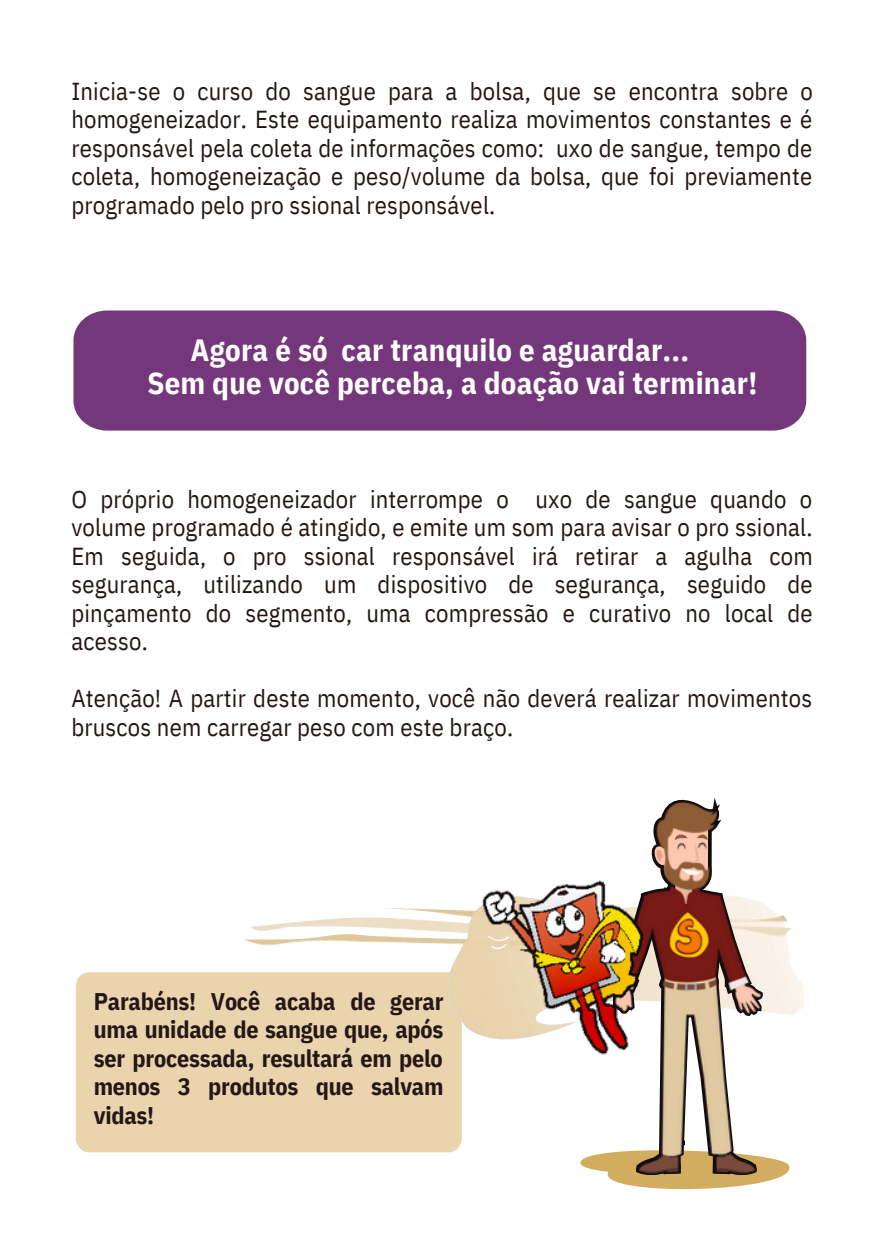
<style>
.page{position:relative;width:878px;height:1248px;background:#fff}
.page>*{position:absolute;margin:0;border:0;box-sizing:border-box;transform-origin:0 0}
.t1{font:700 30.6px/33px "IBM Plex Sans Cond";letter-spacing:.01em;color:#fff}
.t2{font:24.6px/28.6px "IBM Plex Sans Cond";letter-spacing:.01em;color:#241715;text-align:justify}
.t3{font:700 24px/28.6px "IBM Plex Sans Cond";letter-spacing:-.01em;color:#241716;text-align:justify}
</style>
<div class="page">
<div style="left:76px;top:972px;width:386px;height:180px;background:#e9d4ae;border-radius:14px"></div>
<div style="left:73px;top:311px;width:733px;height:120px;background:#75377b"></div>
<img style="left:251px;top:917px;width:196px;height:15px">
<img style="left:243px;top:934px;width:204px;height:11px">
<img style="left:376px;top:908px;width:71px;height:15px">
<img style="left:447px;top:909px;width:356px;height:130px">
<svg style="left:635px;top:909px;width:164px;height:281px"></svg>
<img style="left:472px;top:798px;width:299px;height:388px">
<p class="t2" style="left:71px;top:76px;width:742px">Inicia-se o curso do sangue para a bolsa, que se encontra sobre o homogeneizador. Este equipamento realiza movimentos constantes e é responsável pela coleta de informações como: uxo de sangue, tempo de coleta, homogeneização e peso/volume da bolsa, que foi previamente programado pelo pro ssional responsável.</p>
<p class="t1" style="left:147px;top:333px;width:611px;text-indent:43px">Agora é só car tranquilo e aguardar...<br>Sem que você perceba, a doação vai terminar!</p>
<p class="t2" style="left:71px;top:484px;width:742px">O próprio homogeneizador interrompe o uxo de sangue quando o volume programado é atingido, e emite um som para avisar o pro ssional.<br>Em seguida, o pro ssional responsável irá retirar a agulha com segurança, utilizando um dispositivo de segurança, seguido de pinçamento do segmento, uma compressão e curativo no local de acesso.</p>
<p class="t2" style="left:71px;top:684px;width:742px">Atenção! A partir deste momento, você não deverá realizar movimentos bruscos nem carregar peso com este braço.</p>
<p class="t3" style="left:94px;top:986px;width:351px">Parabéns! Você acaba de gerar uma unidade de sangue que, após ser processada, resultará em pelo menos 3 produtos que salvam vidas!</p>
</div>
